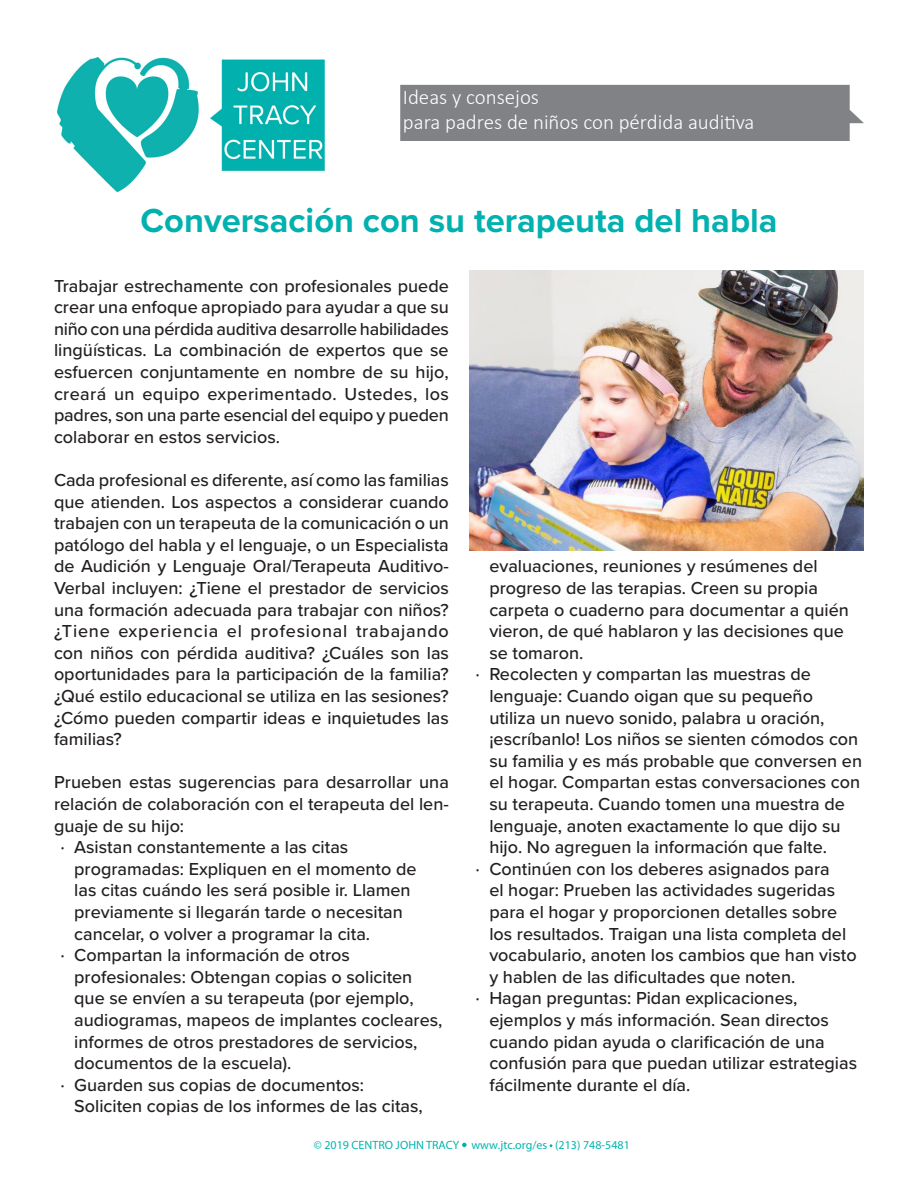
<style>
.page{position:relative;width:918px;height:1188px;background:#fff}
.page>*{position:absolute;margin:0;border:0;box-sizing:border-box;transform-origin:0 0}
.TITLE__Special_Paper{font:700 34.5px "Proxima Nova";color:#00b1b0}
.t1{font:300 21px/25.2px "Calibri";color:#fff}
.Body_Text{font:500 18px/21.6px "Proxima Nova";color:#231f20}
.t2{font:12px "Myriad Pro";color:#00b5af}
.s1{font-family:"Myriad Pro";font-weight:400}
</style>
<div class="page">
<img style="left:57px;top:58px;width:268px;height:134px">
<div style="left:400px;top:85px;width:464px;height:56px;background:#808285"></div>
<svg style="left:462px;top:1143px;width:5px;height:4px"></svg>
<img style="left:469px;top:270px;width:395px;height:281px">
<p class="t1" style="left:403px;top:84px;width:353px">Ideas y consejos<br>para padres de niños con pérdida auditiva</p>
<p class="TITLE__Special_Paper" style="left:141px;top:195px;width:639px">Conversación con su terapeuta del habla</p>
<p class="Body_Text" style="left:54px;top:274px;width:396px;text-align:justify">Trabajar estrechamente con profesionales puede crear una enfoque apropiado para ayudar a que su niño con una pérdida auditiva desarrolle habilidades lingüísticas. La combinación de expertos que se esfuercen conjuntamente en nombre de su hijo, creará un equipo experimentado. Ustedes, los padres, son una parte esencial del equipo y pueden colaborar en estos servicios.</p>
<p class="Body_Text" style="left:54px;top:469px;width:397px;text-align:justify">Cada profesional es diferente, así como las familias que atienden. Los aspectos a considerar cuando trabajen con un terapeuta de la comunicación o un patólogo del habla y el lenguaje, o un Especialista de Audición y Lenguaje Oral/Terapeuta Auditivo-Verbal incluyen: ¿Tiene el prestador de servicios una formación adecuada para trabajar con niños? ¿Tiene experiencia el profesional trabajando con niños con pérdida auditiva? ¿Cuáles son las oportunidades para la participación de la familia? ¿Qué estilo educacional se utiliza en las sesiones? ¿Cómo pueden compartir ideas e inquietudes las familias?</p>
<p class="Body_Text" style="left:54px;top:771px;width:397px;text-align:justify">Prueben estas sugerencias para desarrollar una relación de colaboración con el terapeuta del len&shy;guaje de su hijo:</p>
<p class="Body_Text" style="left:74px;top:836px;width:344px;text-indent:-14px"><span class="s1">·</span> Asistan constantemente a las citas programadas: Expliquen en el momento de las citas cuándo les será posible ir. Llamen previamente si llegarán tarde o necesitan cancelar, o volver a programar la cita.</p>
<p class="Body_Text" style="left:74px;top:944px;width:370px;text-indent:-14px"><span class="s1">·</span> Compartan la información de otros profesionales: Obtengan copias o soliciten que se envíen a su terapeuta (por ejemplo, audiogramas, mapeos de implantes cocleares, informes de otros prestadores de servicios, documentos de la escuela).</p>
<p class="Body_Text" style="left:74px;top:1073px;width:350px;text-indent:-14px"><span class="s1">·</span> Guarden sus copias de documentos:<br>Soliciten copias de los informes de las citas,</p>
<p class="Body_Text" style="left:489px;top:555px;width:361px">evaluaciones, reuniones y resúmenes del progreso de las terapias. Creen su propia carpeta o cuaderno para documentar a quién vieron, de qué hablaron y las decisiones que se tomaron.</p>
<p class="Body_Text" style="left:489px;top:663px;width:374px;text-indent:-14px"><span class="s1">·</span> Recolecten y compartan las muestras de lenguaje: Cuando oigan que su pequeño utiliza un nuevo sonido, palabra u oración, ¡escríbanlo! Los niños se sienten cómodos con su familia y es más probable que conversen en el hogar. Compartan estas conversaciones con su terapeuta. Cuando tomen una muestra de lenguaje, anoten exactamente lo que dijo su hijo. No agreguen la información que falte.</p>
<p class="Body_Text" style="left:489px;top:857px;width:369px;text-indent:-14px"><span class="s1">·</span> Continúen con los deberes asignados para<br>el hogar: Prueben las actividades sugeridas para el hogar y proporcionen detalles sobre los resultados. Traigan una lista completa del vocabulario, anoten los cambios que han visto y hablen de las dificultades que noten.</p>
<p class="Body_Text" style="left:489px;top:987px;width:369px;text-indent:-14px"><span class="s1">·</span> Hagan preguntas: Pidan explicaciones, ejemplos y más información. Sean directos cuando pidan ayuda o clarificación de una confusión para que puedan utilizar estrategias fácilmente durante el día.</p>
<p class="t2" style="left:314px;top:1137px;width:318px">© 2019 CENTRO JOHN TRACY www.jtc.org/es (213) 748-5481</p>
</div>
